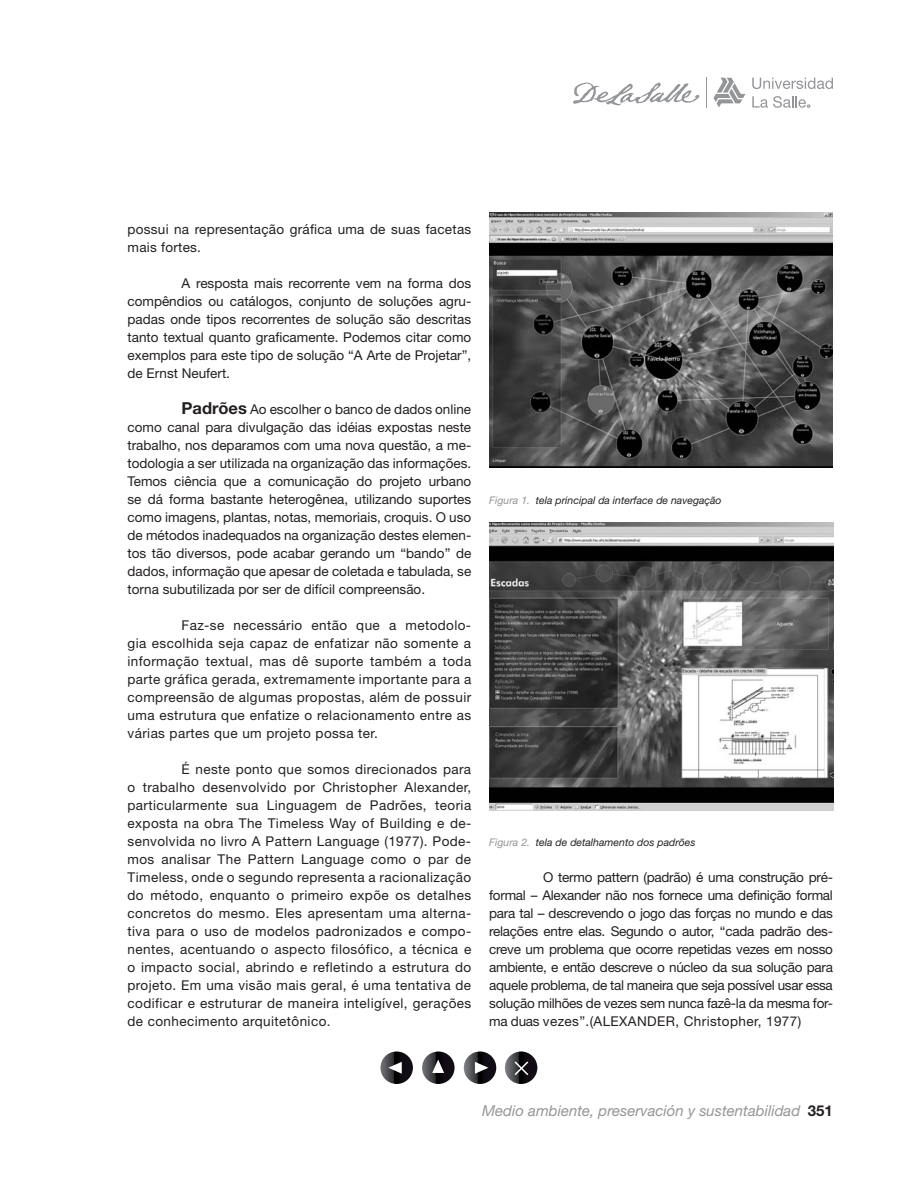
<style>
.page{position:relative;width:918px;height:1188px;background:#fff}
.page>*{position:absolute;margin:0;border:0;box-sizing:border-box;transform-origin:0 0}
.t1{font:italic 15px "Helvetica Neue";color:#939598}
.t2{font:13.5px/18px "Helvetica Neue";letter-spacing:.02em;color:#231f20;text-align:justify}
.t3{font:italic 10.5px "Helvetica Neue";color:#231f20}
.s1{font-weight:700;font-size:16.5px}
.s2{color:#939598}
.s3{font-weight:700;font-style:normal;color:#231f20}
</style>
<div class="page">
<svg style="left:573px;top:83px;width:126px;height:22px"></svg>
<hr style="left:706px;top:78px;width:1px;height:30px;background:#939598">
<svg style="left:714px;top:78px;width:31px;height:29px"></svg>
<svg style="left:752px;top:78px;width:81px;height:11px"></svg>
<svg style="left:752px;top:96px;width:58px;height:12px"></svg>
<img style="left:489px;top:213px;width:344px;height:255px">
<img style="left:489px;top:522px;width:344px;height:288px">
<svg style="left:380px;top:1052px;width:33px;height:32px"></svg>
<svg style="left:388px;top:1062px;width:14px;height:12px"></svg>
<svg style="left:464px;top:1052px;width:32px;height:32px"></svg>
<svg style="left:475px;top:1062px;width:13px;height:12px"></svg>
<svg style="left:422px;top:1052px;width:33px;height:32px"></svg>
<svg style="left:432px;top:1059px;width:12px;height:14px"></svg>
<svg style="left:505px;top:1052px;width:32px;height:32px"></svg>
<svg style="left:513px;top:1060px;width:17px;height:17px"></svg>
<p class="t2" style="left:128px;top:222px;width:345px">possui na representação gráfica uma de suas facetas mais fortes.</p>
<p class="t2" style="left:128px;top:276px;width:345px;text-indent:54px">A resposta mais recorrente vem na forma dos compêndios ou catálogos, conjunto de soluções agru&shy;padas onde tipos recorrentes de solução são descritas tanto textual quanto graficamente. Podemos citar como exemplos para este tipo de solução “A Arte de Projetar”, de Ernst Neufert.</p>
<p class="t2" style="left:128px;top:402px;width:345px;text-indent:54px"><span class="s1">Padrões</span> Ao escolher o banco de dados online como canal para divulgação das idéias expostas neste trabalho, nos deparamos com uma nova questão, a me&shy;todologia a ser utilizada na organização das informações.<br>Temos ciência que a comunicação do projeto urbano se dá forma bastante heterogênea, utilizando suportes como imagens, plantas, notas, memoriais, croquis. O uso de métodos inadequados na organização destes elemen&shy;tos tão diversos, pode acabar gerando um “bando” de dados, informação que apesar de coletada e tabulada, se torna subutilizada por ser de difícil compreensão.</p>
<p class="t2" style="left:128px;top:618px;width:345px;text-indent:54px">Faz-se necessário então que a metodolo&shy;gia escolhida seja capaz de enfatizar não somente a informação textual, mas dê suporte também a toda parte gráfica gerada, extremamente importante para a compreensão de algumas propostas, além de possuir uma estrutura que enfatize o relacionamento entre as várias partes que um projeto possa ter.</p>
<p class="t2" style="left:128px;top:762px;width:345px;text-indent:54px">É neste ponto que somos direcionados para o trabalho desenvolvido por Christopher Alexander, particularmente sua Linguagem de Padrões, teoria exposta na obra The Timeless Way of Building e de&shy;senvolvida no livro A Pattern Language (1977). Pode&shy;mos analisar The Pattern Language como o par de Timeless, onde o segundo representa a racionalização do método, enquanto o primeiro expõe os detalhes concretos do mesmo. Eles apresentam uma alterna&shy;tiva para o uso de modelos padronizados e compo&shy;nentes, acentuando o aspecto filosófico, a técnica e o impacto social, abrindo e refletindo a estrutura do projeto. Em uma visão mais geral, é uma tentativa de codificar e estruturar de maneira inteligível, gerações de conhecimento arquitetônico.</p>
<p class="t3" style="left:489px;top:497px;width:234px"><span class="s2">Figura 1.</span> tela principal da interface de navegação</p>
<p class="t3" style="left:489px;top:839px;width:208px"><span class="s2">Figura 2.</span> tela de detalhamento dos padrões</p>
<p class="t2" style="left:489px;top:870px;width:345px;text-indent:54px">O termo pattern (padrão) é uma construção pré&shy;formal – Alexander não nos fornece uma definição formal para tal – descrevendo o jogo das forças no mundo e das relações entre elas. Segundo o autor, “cada padrão des&shy;creve um problema que ocorre repetidas vezes em nosso ambiente, e então descreve o núcleo da sua solução para aquele problema, de tal maneira que seja possível usar essa solução milhões de vezes sem nunca fazê-la da mesma for&shy;ma duas vezes”.(ALEXANDER, Christopher, 1977)</p>
<p class="t1" style="left:482px;top:1105px;width:352px">Medio ambiente, preservación y sustentabilidad <span class="s3">351</span></p>
</div>
